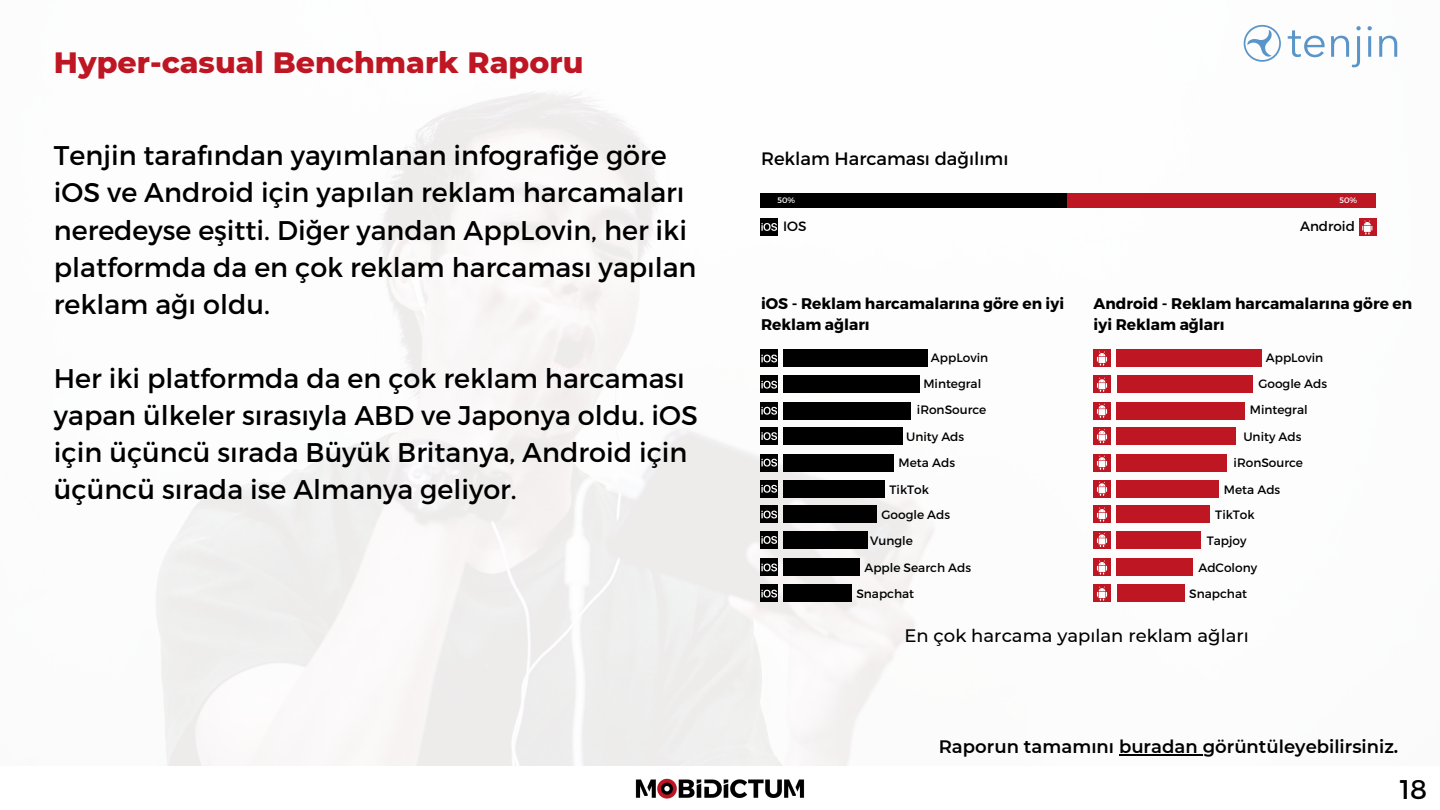
<style>
.page{position:relative;width:1440px;height:810px;background:#fff}
.page>*{position:absolute;margin:0;border:0;box-sizing:border-box;transform-origin:0 0}
.t1{font:800 30px "Montserrat";color:#be1623}
.t2{font:27px/37.2px "Montserrat";color:#000}
.t3{font:600 18px "Montserrat";color:#000}
.t4{font:500 18px "Montserrat";color:#000}
.t5{font:18px "Montserrat";color:#000}
.t6{font:700 15.45px/21.3px "Montserrat";color:#000}
.t7{font:13.5px "Montserrat";color:#000}
.t8{font:12.15px "Montserrat";color:#000}
.t9{font:7.95px "Montserrat";color:#fff}
</style>
<div class="page">
<img style="left:156px;top:24px;width:1242px;height:742px">
<img style="left:616px;top:759px;width:207px;height:40px">
<svg style="left:1244px;top:25px;width:153px;height:42px"></svg>
<div style="left:760px;top:193px;width:307px;height:15px;background:#000"></div>
<div style="left:1067px;top:193px;width:309px;height:15px;background:#be1623"></div>
<div style="left:760px;top:218px;width:18px;height:17px;background:#000"></div>
<svg style="left:760px;top:350px;width:18px;height:17px"></svg>
<div style="left:1094px;top:350px;width:17px;height:17px;background:#be1623"></div>
<div style="left:1117px;top:350px;width:145px;height:17px;background:#be1623"></div>
<div style="left:783px;top:350px;width:144px;height:17px;background:#000"></div>
<div style="left:760px;top:376px;width:18px;height:17px;background:#000"></div>
<div style="left:1094px;top:376px;width:17px;height:17px;background:#be1623"></div>
<div style="left:1117px;top:376px;width:136px;height:17px;background:#be1623"></div>
<div style="left:783px;top:376px;width:136px;height:17px;background:#000"></div>
<div style="left:760px;top:402px;width:18px;height:17px;background:#000"></div>
<div style="left:1094px;top:402px;width:17px;height:17px;background:#be1623"></div>
<div style="left:1117px;top:402px;width:128px;height:17px;background:#be1623"></div>
<div style="left:783px;top:402px;width:128px;height:17px;background:#000"></div>
<div style="left:760px;top:427px;width:18px;height:18px;background:#000"></div>
<div style="left:1094px;top:427px;width:17px;height:18px;background:#be1623"></div>
<div style="left:1117px;top:427px;width:119px;height:18px;background:#be1623"></div>
<div style="left:783px;top:427px;width:119px;height:18px;background:#000"></div>
<div style="left:760px;top:454px;width:18px;height:17px;background:#000"></div>
<div style="left:1094px;top:454px;width:17px;height:17px;background:#be1623"></div>
<div style="left:1117px;top:454px;width:110px;height:17px;background:#be1623"></div>
<div style="left:783px;top:454px;width:111px;height:17px;background:#000"></div>
<div style="left:760px;top:480px;width:18px;height:17px;background:#000"></div>
<div style="left:1094px;top:480px;width:17px;height:17px;background:#be1623"></div>
<div style="left:1117px;top:480px;width:102px;height:17px;background:#be1623"></div>
<div style="left:783px;top:480px;width:101px;height:17px;background:#000"></div>
<svg style="left:760px;top:506px;width:18px;height:17px"></svg>
<div style="left:1094px;top:506px;width:17px;height:17px;background:#be1623"></div>
<div style="left:1117px;top:506px;width:93px;height:17px;background:#be1623"></div>
<div style="left:783px;top:506px;width:94px;height:17px;background:#000"></div>
<div style="left:760px;top:531px;width:18px;height:17px;background:#000"></div>
<div style="left:1094px;top:531px;width:17px;height:17px;background:#be1623"></div>
<div style="left:1117px;top:531px;width:84px;height:17px;background:#be1623"></div>
<div style="left:783px;top:531px;width:84px;height:17px;background:#000"></div>
<svg style="left:760px;top:559px;width:18px;height:17px"></svg>
<div style="left:1094px;top:559px;width:17px;height:17px;background:#be1623"></div>
<div style="left:1117px;top:559px;width:76px;height:17px;background:#be1623"></div>
<div style="left:783px;top:559px;width:76px;height:17px;background:#000"></div>
<div style="left:760px;top:585px;width:18px;height:17px;background:#000"></div>
<div style="left:1094px;top:585px;width:17px;height:17px;background:#be1623"></div>
<div style="left:1117px;top:585px;width:68px;height:17px;background:#be1623"></div>
<div style="left:783px;top:585px;width:68px;height:17px;background:#000"></div>
<div style="left:1359px;top:218px;width:17px;height:17px;background:#be1623"></div>
<svg style="left:1097px;top:351px;width:10px;height:15px"></svg>
<svg style="left:1362px;top:220px;width:10px;height:14px"></svg>
<svg style="left:1097px;top:378px;width:10px;height:14px"></svg>
<svg style="left:1097px;top:404px;width:10px;height:14px"></svg>
<svg style="left:1097px;top:429px;width:10px;height:14px"></svg>
<svg style="left:1097px;top:456px;width:10px;height:14px"></svg>
<svg style="left:1097px;top:482px;width:10px;height:14px"></svg>
<svg style="left:1097px;top:507px;width:10px;height:15px"></svg>
<svg style="left:1097px;top:533px;width:10px;height:14px"></svg>
<svg style="left:1097px;top:560px;width:10px;height:15px"></svg>
<svg style="left:1097px;top:587px;width:10px;height:14px"></svg>
<svg style="left:761px;top:223px;width:16px;height:8px"></svg>
<svg style="left:761px;top:355px;width:16px;height:7px"></svg>
<svg style="left:761px;top:381px;width:16px;height:8px"></svg>
<svg style="left:761px;top:407px;width:16px;height:8px"></svg>
<svg style="left:761px;top:432px;width:16px;height:8px"></svg>
<svg style="left:761px;top:459px;width:16px;height:8px"></svg>
<svg style="left:761px;top:485px;width:16px;height:8px"></svg>
<svg style="left:761px;top:511px;width:16px;height:7px"></svg>
<svg style="left:761px;top:536px;width:16px;height:8px"></svg>
<svg style="left:761px;top:564px;width:16px;height:7px"></svg>
<svg style="left:761px;top:590px;width:16px;height:8px"></svg>
<hr style="left:1119px;top:754px;width:84px;height:1px;background:#000">
<p class="t1" style="left:54px;top:44px;width:531px">Hyper-casual Benchmark Raporu</p>
<p class="t2" style="left:54px;top:136px;width:644px">Tenjin tarafından yayımlanan infografiğe göre iOS ve Android için yapılan reklam harcamaları neredeyse eşitti. Diğer yandan AppLovin, her iki platformda da en çok reklam harcaması yapılan reklam ağı oldu.</p>
<p class="t2" style="left:54px;top:359px;width:645px">Her iki platformda da en çok reklam harcaması yapan ülkeler sırasıyla ABD ve Japonya oldu. iOS için üçüncü sırada Büyük Britanya, Android için üçüncü sırada ise Almanya geliyor.</p>
<p class="t5" style="left:761px;top:147px;width:249px">Reklam Harcaması dağılımı</p>
<p class="t9" style="left:778px;top:195px;width:19px">50%</p>
<p class="t9" style="left:1340px;top:195px;width:19px">50%</p>
<p class="t7" style="left:783px;top:218px;width:25px">IOS</p>
<p class="t7" style="left:1300px;top:218px;width:56px">Android</p>
<p class="t6" style="left:761px;top:292px;width:305px">iOS - Reklam harcamalarına göre en iyi<br>Reklam ağları</p>
<p class="t8" style="left:931px;top:350px;width:59px">AppLovin</p>
<p class="t8" style="left:1266px;top:350px;width:59px">AppLovin</p>
<p class="t8" style="left:923px;top:375px;width:59px">Mintegral</p>
<p class="t8" style="left:1258px;top:375px;width:70px">Google Ads</p>
<p class="t8" style="left:917px;top:402px;width:71px">iRonSource</p>
<p class="t6" style="left:1094px;top:292px;width:320px">Android - Reklam harcamalarına göre en iyi Reklam ağları</p>
<p class="t8" style="left:1250px;top:402px;width:59px">Mintegral</p>
<p class="t8" style="left:906px;top:429px;width:60px">Unity Ads</p>
<p class="t8" style="left:1243px;top:429px;width:60px">Unity Ads</p>
<p class="t8" style="left:899px;top:455px;width:58px">Meta Ads</p>
<p class="t8" style="left:890px;top:481px;width:41px">TikTok</p>
<p class="t8" style="left:1224px;top:481px;width:58px">Meta Ads</p>
<p class="t8" style="left:881px;top:507px;width:70px">Google Ads</p>
<p class="t8" style="left:1215px;top:507px;width:41px">TikTok</p>
<p class="t8" style="left:870px;top:532px;width:44px">Vungle</p>
<p class="t8" style="left:1207px;top:532px;width:41px">Tapjoy</p>
<p class="t8" style="left:864px;top:560px;width:108px">Apple Search Ads</p>
<p class="t8" style="left:1198px;top:560px;width:60px">AdColony</p>
<p class="t8" style="left:856px;top:586px;width:59px">Snapchat</p>
<p class="t8" style="left:1189px;top:586px;width:59px">Snapchat</p>
<p class="t8" style="left:1234px;top:455px;width:71px">iRonSource</p>
<p class="t4" style="left:904px;top:625px;width:346px">En çok harcama yapılan reklam ağları</p>
<p class="t3" style="left:939px;top:736px;width:461px">Raporun tamamını buradan görüntüleyebilirsiniz.</p>
<p class="t2" style="left:1400px;top:769px;width:29px">18</p>
</div>
